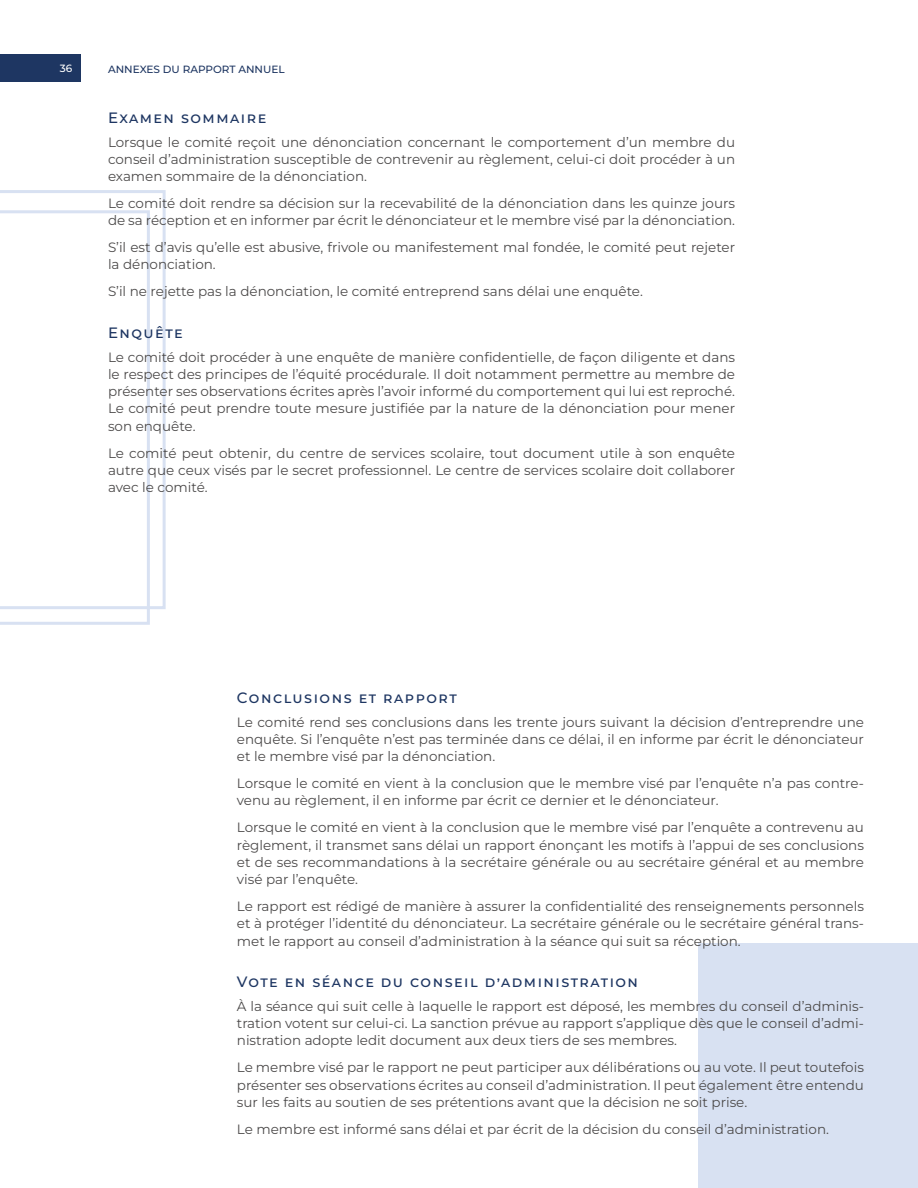
<style>
.page{position:relative;width:918px;height:1188px;background:#fff}
.page>*{position:absolute;margin:0;border:0;box-sizing:border-box;transform-origin:0 0}
.t1{font:500 15px "Montserrat";letter-spacing:.1em;color:#1e3662}
.t2{font:13.5px/17.2px "Montserrat";color:#4d4b4b;text-align:justify}
.t3{font:500 10.5px "Montserrat";color:#1e3662}
.t4{font:500 10.5px "Montserrat";color:#fff}
</style>
<div class="page">
<div style="left:698px;top:943px;width:220px;height:245px;background:#d8e1f2"></div>
<svg style="left:0;top:190px;width:166px;height:419px"></svg>
<svg style="left:0;top:210px;width:150px;height:415px"></svg>
<div style="left:0;top:54px;width:81px;height:27px;background:#1e3662"></div>
<p class="t4" style="left:60px;top:61px;width:14px">36</p>
<p class="t3" style="left:108px;top:62px;width:178px">ANNEXES DU RAPPORT ANNUEL</p>
<p class="t1" style="left:108px;top:107px;width:160px">Examen sommaire</p>
<p class="t2" style="left:108px;top:133px;width:629px">Lorsque le comité reçoit une dénonciation concernant le comportement d’un membre du conseil d’administration susceptible de contrevenir au règlement, celui-ci doit procéder à un examen sommaire de la dénonciation.</p>
<p class="t2" style="left:108px;top:194px;width:629px">Le comité doit rendre sa décision sur la recevabilité de la dénonciation dans les quinze jours de sa réception et en informer par écrit le dénonciateur et le membre visé par la dénonciation.</p>
<p class="t2" style="left:108px;top:238px;width:629px">S’il est d’avis qu’elle est abusive, frivole ou manifestement mal fondée, le comité peut rejeter la dénonciation.</p>
<p class="t2" style="left:108px;top:283px;width:536px">S’il ne rejette pas la dénonciation, le comité entreprend sans délai une enquête.</p>
<p class="t1" style="left:108px;top:322px;width:76px">Enquête</p>
<p class="t2" style="left:108px;top:348px;width:629px">Le comité doit procéder à une enquête de manière confidentielle, de façon diligente et dans le respect des principes de l’équité procédurale. Il doit notamment permettre au membre de présenter ses observations écrites après l’avoir informé du comportement qui lui est reproché.<br>Le comité peut prendre toute mesure justifiée par la nature de la dénonciation pour mener son enquête.</p>
<p class="t2" style="left:108px;top:444px;width:629px">Le comité peut obtenir, du centre de services scolaire, tout document utile à son enquête autre que ceux visés par le secret professionnel. Le centre de services scolaire doit collaborer avec le comité.</p>
<p class="t1" style="left:237px;top:687px;width:220px">Conclusions et rapport</p>
<p class="t2" style="left:237px;top:713px;width:629px">Le comité rend ses conclusions dans les trente jours suivant la décision d’entreprendre une enquête. Si l’enquête n’est pas terminée dans ce délai, il en informe par écrit le dénonciateur et le membre visé par la dénonciation.</p>
<p class="t2" style="left:237px;top:774px;width:629px">Lorsque le comité en vient à la conclusion que le membre visé par l’enquête n’a pas contre&shy;venu au règlement, il en informe par écrit ce dernier et le dénonciateur.</p>
<p class="t2" style="left:237px;top:819px;width:629px">Lorsque le comité en vient à la conclusion que le membre visé par l’enquête a contrevenu au règlement, il transmet sans délai un rapport énonçant les motifs à l’appui de ses conclusions et de ses recommandations à la secrétaire générale ou au secrétaire général et au membre visé par l’enquête.</p>
<p class="t2" style="left:237px;top:897px;width:629px">Le rapport est rédigé de manière à assurer la confidentialité des renseignements personnels et à protéger l’identité du dénonciateur. La secrétaire générale ou le secrétaire général trans&shy;met le rapport au conseil d’administration à la séance qui suit sa réception.</p>
<p class="t1" style="left:237px;top:972px;width:403px">Vote en séance du conseil d’administration</p>
<p class="t2" style="left:237px;top:997px;width:629px">À la séance qui suit celle à laquelle le rapport est déposé, les membres du conseil d’adminis&shy;tration votent sur celui-ci. La sanction prévue au rapport s’applique dès que le conseil d’admi&shy;nistration adopte ledit document aux deux tiers de ses membres.</p>
<p class="t2" style="left:237px;top:1059px;width:629px">Le membre visé par le rapport ne peut participer aux délibérations ou au vote. Il peut toutefois présenter ses observations écrites au conseil d’administration. Il peut également être entendu sur les faits au soutien de ses prétentions avant que la décision ne soit prise.</p>
<p class="t2" style="left:237px;top:1120px;width:594px">Le membre est informé sans délai et par écrit de la décision du conseil d’administration.</p>
</div>
